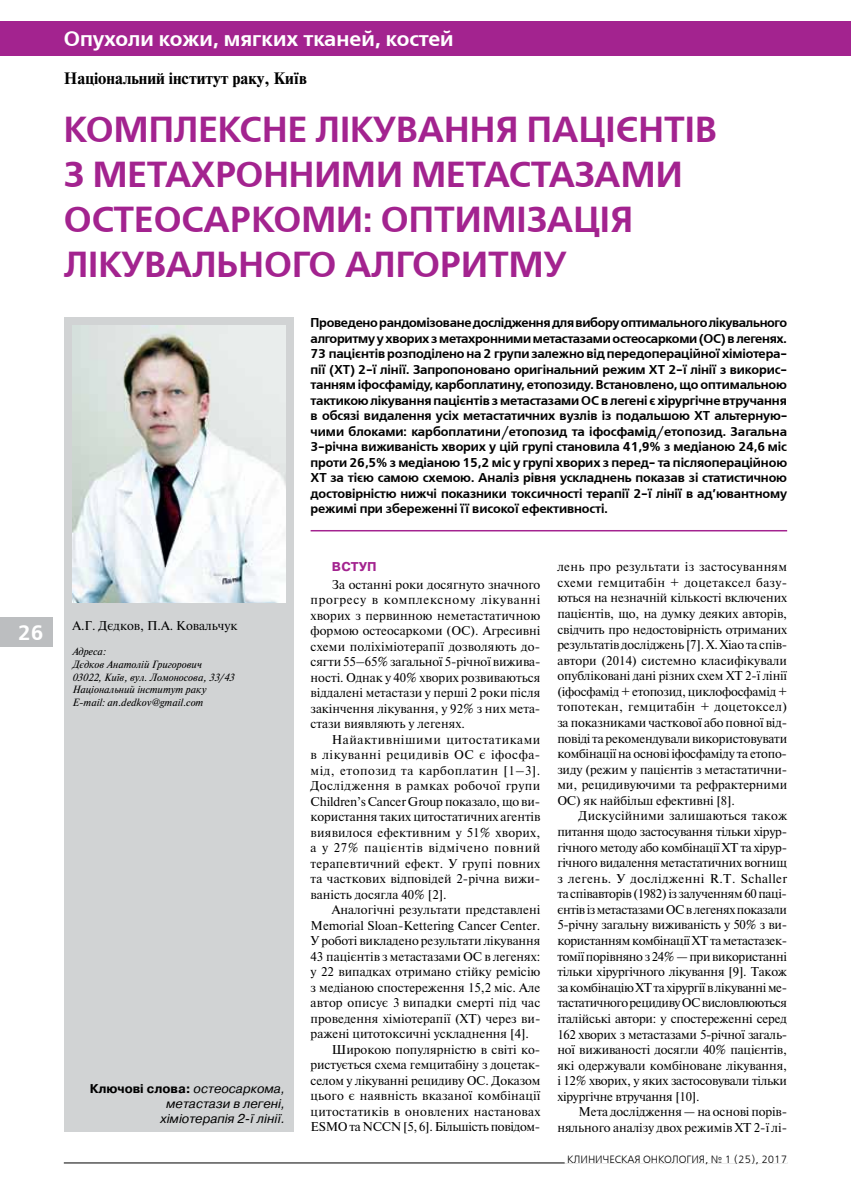
<style>
.page{position:relative;width:851px;height:1204px;background:#fff}
.page>*{position:absolute;margin:0;border:0;box-sizing:border-box;transform-origin:0 0}
.t1{font:700 36px/45.2px "Free Set C";color:#a3238f}
.t2{font:700 21px "Free Set C";color:#fff}
.t3{font:700 16.5px "Newton";color:#000}
.t4{font:12.75px/15.6px "Newton";color:#000;text-align:justify}
.t5{font:700 12.75px/15.5px "Free Set C";letter-spacing:-.01em;color:#000;text-align:justify}
.t6{font:italic 12.75px/15.3px "Pragmatica";color:#000;text-align:right}
.t7{font:12.75px "Newton";letter-spacing:.02em;color:#000}
.t8{font:12.75px "Newton";letter-spacing:-.02em;color:#000}
.t9{font:12.75px "Newton";letter-spacing:.025em;color:#000}
.t10{font:700 12.75px "Pragmatica";letter-spacing:.01em;color:#a3238f}
.t11{font:italic 10.5px/12.6px "Newton";color:#000}
.t12{font:10.5px "Free Set C";color:#000}
.s1{font-weight:700;font-style:normal}
</style>
<div class="page">
<div style="left:0;top:617px;width:32px;height:29px;background:#bcbec0"></div>
<div style="left:0;top:21px;width:850px;height:34px;background:#a3238f"></div>
<hr style="left:64px;top:1162px;width:723px;height:1px;background:#000">
<div style="left:564px;top:1154px;width:223px;height:9px;background:#fff"></div>
<div style="left:9px;top:617px;width:44px;height:29px;background:#bcbec0"></div>
<hr style="left:310px;top:530px;width:477px;height:1px;background:#a3238f">
<div style="left:64px;top:317px;width:229px;height:814px;background:#d1d3d4"></div>
<img style="left:72px;top:325px;width:213px;height:277px">
<h2 class="t2" style="left:18px;top:620px;width:27px">26</h2>
<h2 class="t2" style="left:64px;top:27px;width:391px">Опухоли кожи, мягких тканей, костей</h2>
<p class="t3" style="left:64px;top:68px;width:244px">Національний інститут раку, Київ</p>
<h1 class="t1" style="left:64px;top:108px;width:654px">Комплексне лікування пацієнтів з метахро нними метастазами остеосаркоми: оптимізація лікувального алгоритму</h1>
<p class="t5" style="left:310px;top:315px;width:478px">Проведено рандомізоване дослідження для вибору оптимального лікувального алгоритму ухворих зметахронними метастазами остеосаркоми(ОС) влегенях.<br>73 пацієнтів розподілено на 2 групи залежно від передопераційної хіміотера&shy;пії (ХТ) 2-ї лінії. Запропонованo оригінальний режим ХТ 2-ї лінії з викорис&shy;танням іфосфаміду, карбоплатину, етопозиду. Встановлено, що оптимальною тактикою лікування пацієнтів з метастазами ОС в легені є хірургічне втручання в обсязі видалення усіх метастатичних вузлів із подальшою ХТ альтерную&shy;чими блоками: карбоплатини/етопозид та іфосфамід/етопозид. Загальна 3-річна виживаність хворих у цій групі становила 41,9% з медіаною 24,6 міс проти 26,5% з медіаною 15,2 міс у групі хворих з перед- та післяопераційною ХТ за тією самою схемою. Аналіз рівня ускладнень показав зі статистичною достовірністю нижчі показники токсичності терапії 2-ї лінії в ад’ювантному режимі при збереженні її високої ефективності.</p>
<p class="t4" style="left:72px;top:617px;width:167px">А.Г. Дєдков, П.А. Ковальчук</p>
<p class="t11" style="left:72px;top:645px;width:164px">Адреса:<br>Дєдков Анатолій Григорович<br>03022, Київ, вул. Ломоносова, 33/43<br>Національний інститут раку<br>E-mail: an.dedkov@gmail.com</p>
<p class="t6" style="left:90px;top:1080px;width:197px"><span class="s1">Ключові слова:</span> остеосаркома, метастази в легені, хіміотерапія 2-ї лінії.</p>
<p class="t10" style="left:332px;top:558px;width:46px">ВСТУП</p>
<p class="t4" style="left:310px;top:576px;width:231px;text-indent:21px">За останні роки досягнуто значного прогресу в комплексному лікуванні хворих з первинною неметастатичною формою остеосаркоми (ОС). Агресивні схеми поліхіміотерапії дозволяють до&shy;сягти 55–65% загальної 5-річної вижива&shy;ності. Однак у 40% хворих розвиваються віддалені метастази у перші 2 роки після закінчення лікування, у 92% з них мета&shy;стази виявляють у легенях.</p>
<p class="t4" style="left:310px;top:731px;width:231px;text-indent:21px">Найактивнішими цитостатиками в лікуванні рецидивів ОС є іфосфа&shy;мід, етопозид та карбоплатин [1–3].<br>Дослідження в рамках робочої групи Children’s Cancer Group показало, що ви&shy;користання таких цитостатичних агентів виявилося ефективним у 51% хворих, а у 27% пацієнтів відмічено повний терапевтичний ефект. У групі повних та часткових відповідей 2-річна вижи&shy;ваність досягла 40% [2].</p>
<p class="t4" style="left:332px;top:901px;width:210px">Аналогічні результати представлені</p>
<p class="t4" style="left:310px;top:917px;width:231px">Memorial Sloan-Kettering Cancer Center.</p>
<p class="t4" style="left:310px;top:932px;width:231px">У роботі викладено результати лікування</p>
<p class="t4" style="left:310px;top:948px;width:231px">43 пацієнтів з метастазами ОС в легенях:</p>
<p class="t4" style="left:310px;top:963px;width:231px">у 22 випадках отримано стійку ремісію</p>
<p class="t4" style="left:310px;top:979px;width:231px">з медіаною спостереження 15,2 міс. Але</p>
<p class="t4" style="left:310px;top:994px;width:231px">автор описує 3 випадки смерті під час</p>
<p class="t4" style="left:310px;top:1010px;width:231px">проведення хіміотерапії (ХТ) через ви-</p>
<p class="t4" style="left:310px;top:1025px;width:220px">ражені цитотоксичні ускладнення [4].</p>
<p class="t4" style="left:332px;top:1040px;width:210px">Широкою популярністю в світі ко-</p>
<p class="t4" style="left:310px;top:1056px;width:231px">ристується схема гемцитабіну з доцетак-</p>
<p class="t4" style="left:310px;top:1071px;width:231px">селом у лікуванні рецидиву ОС. Доказом</p>
<p class="t7" style="left:310px;top:1086px;width:231px">цього є наявність вказаної комбінації</p>
<p class="t9" style="left:310px;top:1101px;width:231px">цитостатиків в оновлених настановах</p>
<p class="t8" style="left:310px;top:1117px;width:229px">ESMO та NCCN[5, 6]. Більшість повідом-</p>
<p class="t4" style="left:557px;top:558px;width:231px;text-align:left">лень про результати із застосуванням схеми гемцитабін + доцетаксел базу&shy;ються на незначній кількості включених пацієнтів, що, на думку деяких авторів, свідчить про недостовірність отриманих результатів досліджень [7]. X. Xiao та спів&shy;автори (2014) системно класифікували опубліковані дані різних схем ХТ 2-ї лінії (іфосфамід + етопозид, циклофосфамід + топотекан, гемцитабін + доцетоксел) за показниками часткової або повної від&shy;повіді та рекомендували використовувати комбінації на основі іфосфаміду та етопо&shy;зиду (режим у пацієнтів з метастатични&shy;ми, рецидивуючими та рефрактерними ОС) як найбільш ефективні [8].</p>
<p class="t4" style="left:557px;top:807px;width:231px;text-indent:21px">Дискусійними залишаються також питання щодо застосування тільки хірур&shy;гічного методу або комбінації ХТ та хірур&shy;гічного видалення метастатичних вогнищ з легень. У дослідженні R.T. Schaller та співавторів (1982) із залученням 60паці&shy;єнтів ізметастазами ОС влегенях показали 5-річну загальну виживаність у 50% з ви&shy;користанням комбінації ХТ таметастазек&shy;томії порівняно з 24%— привикористанні тільки хірургічного лікування [9]. Також закомбінацію ХТ та хірургії влікуванні ме&shy;тастатичного рецидиву ОС висловлюються італійські автори: у спостереженні серед 162 хворих з метастазами 5-річної загаль&shy;ної виживаності досягли 40% пацієнтів, які одержували комбіноване лікування, і 12% хворих, у яких застосовували тільки хірургічне втручання [10].</p>
<p class="t4" style="left:557px;top:1103px;width:231px;text-align:right">Мета дослідження — на основі порів&shy;няльного аналізу двох режимів ХТ 2-ї лі-</p>
<p class="t12" style="left:567px;top:1153px;width:221px">КЛИНИЧЕСКАЯ ОНКОЛОГИЯ, № 1 (25), 2017</p>
</div>
